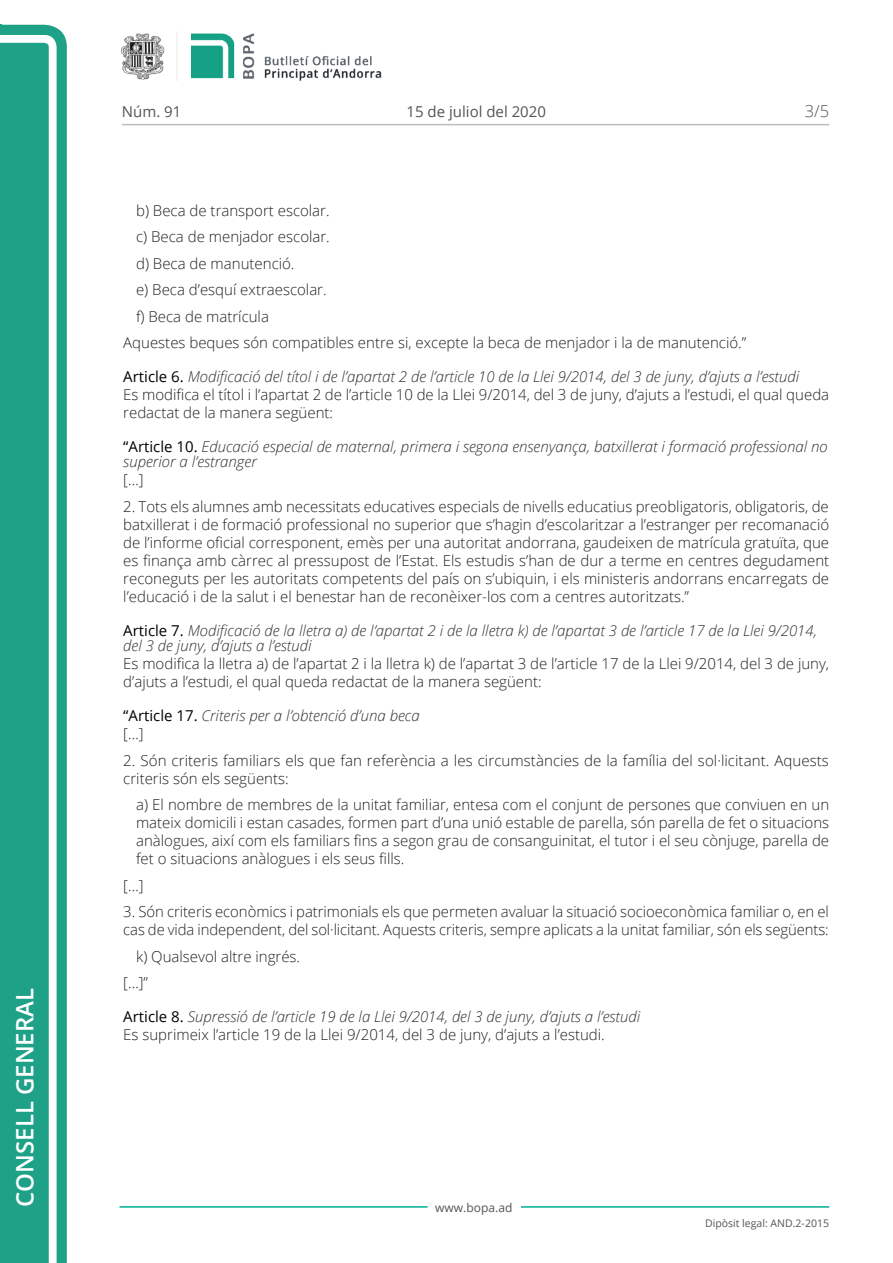
<style>
.page{position:relative;width:893px;height:1263px;background:#fff}
.page>*{position:absolute;margin:0;border:0;box-sizing:border-box;transform-origin:0 0}
.t1{font:600 24px "Open Sans";color:#fff}
.t2{font:300 16.5px "Open Sans";color:#545454}
.Body_text{font:300 15px/18px "Open Sans";color:#231f20}
.Titol_7{font:italic 300 15px/15.8px "Open Sans";color:#303030}
.Body_text_i{font:300 15px/18px "Open Sans";color:#231f20;text-align:justify}
.t3{font:15px "Open Sans";color:#545454}
.t4{font:12px "Open Sans";color:#545454}
.t5{font:10.5px "Open Sans";color:#545454}
.s1{font-weight:400;font-style:normal;color:#000}
</style>
<div class="page">
<svg style="left:0;top:25px;width:67px;height:1238px;fill:#1ea187"></svg>
<div style="left:0;top:43px;width:49px;height:1220px;background:#1ea187"></div>
<img style="left:122px;top:32px;width:260px;height:49px">
<hr style="left:119px;top:1206px;width:309px;height:2px;background:#00ae91">
<hr style="left:521px;top:1206px;width:308px;height:2px;background:#00ae91">
<hr style="left:122px;top:124px;width:707px;height:1px;background:#bcbdc0">
<h1 class="t1" style="left:8px;top:1207px;width:220px;rotate:-90deg">Consell General</h1>
<p class="t3" style="left:122px;top:102px;width:61px">Núm. 91</p>
<p class="t3" style="left:406px;top:102px;width:141px">15 de juliol del 2020</p>
<p class="t2" style="left:805px;top:100px;width:26px">3/5</p>
<p class="Body_text_i" style="left:136px;top:201px;width:195px">b) Beca de transport escolar.</p>
<p class="Body_text_i" style="left:136px;top:227px;width:195px">c) Beca de menjador escolar.</p>
<p class="Body_text_i" style="left:136px;top:254px;width:160px">d) Beca de manutenció.</p>
<p class="Body_text_i" style="left:136px;top:280px;width:192px">e) Beca d’esquí extraescolar.</p>
<p class="Body_text_i" style="left:136px;top:307px;width:134px">f) Beca de matrícula</p>
<p class="Body_text" style="left:123px;top:333px;width:624px">Aquestes beques són compatibles entre si, excepte la beca de menjador i la de manutenció.”</p>
<p class="Titol_7" style="left:123px;top:368px;width:677px"><span class="s1">Article 6.</span> Modificació del títol i de l’apartat 2 de l’article 10 de la Llei 9/2014, del 3 de juny, d’ajuts a l’estudi</p>
<p class="Body_text" style="left:123px;top:385px;width:707px">Es modifica el títol i l’apartat 2 de l’article 10 de la Llei 9/2014, del 3 de juny, d’ajuts a l’estudi, el qual queda redactat de la manera següent:</p>
<p class="Titol_7" style="left:123px;top:438px;width:706px"><span class="s1">“Article 10.</span> Educació especial de maternal, primera i segona ensenyança, batxillerat i formació professional no superior a l’estranger</p>
<p class="Body_text" style="left:123px;top:471px;width:22px">[…]</p>
<p class="Body_text" style="left:123px;top:497px;width:707px;text-align:justify">2. Tots els alumnes amb necessitats educatives especials de nivells educatius preobligatoris, obligatoris, de batxillerat i de formació professional no superior que s’hagin d’escolaritzar a l’estranger per recomanació de l’informe oficial corresponent, emès per una autoritat andorrana, gaudeixen de matrícula gratuïta, que es finança amb càrrec al pressupost de l’Estat. Els estudis s’han de dur a terme en centres degudament reconeguts per les autoritats competents del país on s’ubiquin, i els ministeris andorrans encarregats de l’educació i de la salut i el benestar han de reconèixer-los com a centres autoritzats.”</p>
<p class="Titol_7" style="left:123px;top:622px;width:695px"><span class="s1">Article 7.</span> Modificació de la lletra a) de l’apartat 2 i de la lletra k) de l’apartat 3 de l’article 17 de la Llei 9/2014, del 3 de juny, d’ajuts a l’estudi</p>
<p class="Body_text" style="left:123px;top:655px;width:707px">Es modifica la lletra a) de l’apartat 2 i la lletra k) de l’apartat 3 de l’article 17 de la Llei 9/2014, del 3 de juny, d’ajuts a l’estudi, el qual queda redactat de la manera següent:</p>
<p class="Titol_7" style="left:123px;top:707px;width:298px"><span class="s1">“Article 17.</span> Criteris per a l’obtenció d’una beca</p>
<p class="Body_text" style="left:123px;top:724px;width:22px">[…]</p>
<p class="Body_text" style="left:123px;top:751px;width:707px">2. Són criteris familiars els que fan referència a les circumstàncies de la família del sol·licitant. Aquests criteris són els següents:</p>
<p class="Body_text_i" style="left:136px;top:795px;width:695px">a) El nombre de membres de la unitat familiar, entesa com el conjunt de persones que conviuen en un mateix domicili i estan casades, formen part d’una unió estable de parella, són parella de fet o situacions anàlogues, així com els familiars fins a segon grau de consanguinitat, el tutor i el seu cònjuge, parella de fet o situacions anàlogues i els seus fills.</p>
<p class="Body_text" style="left:123px;top:876px;width:22px">[…]</p>
<p class="Body_text" style="left:123px;top:902px;width:707px">3. Són criteris econòmics i patrimonials els que permeten avaluar la situació socioeconòmica familiar o, en el cas de vida independent, del sol·licitant. Aquests criteris, sempre aplicats a la unitat familiar, són els següents:</p>
<p class="Body_text_i" style="left:136px;top:947px;width:166px">k) Qualsevol altre ingrés.</p>
<p class="Body_text" style="left:123px;top:973px;width:26px">[…]”</p>
<p class="Titol_7" style="left:123px;top:1008px;width:518px"><span class="s1">Article 8.</span> Supressió de l’article 19 de la Llei 9/2014, del 3 de juny, d’ajuts a l’estudi</p>
<p class="Body_text" style="left:123px;top:1025px;width:483px">Es suprimeix l’article 19 de la Llei 9/2014, del 3 de juny, d’ajuts a l’estudi.</p>
<p class="t4" style="left:435px;top:1199px;width:79px">www.bopa.ad</p>
<p class="t5" style="left:705px;top:1216px;width:125px">Dipòsit legal: AND.2-2015</p>
</div>
